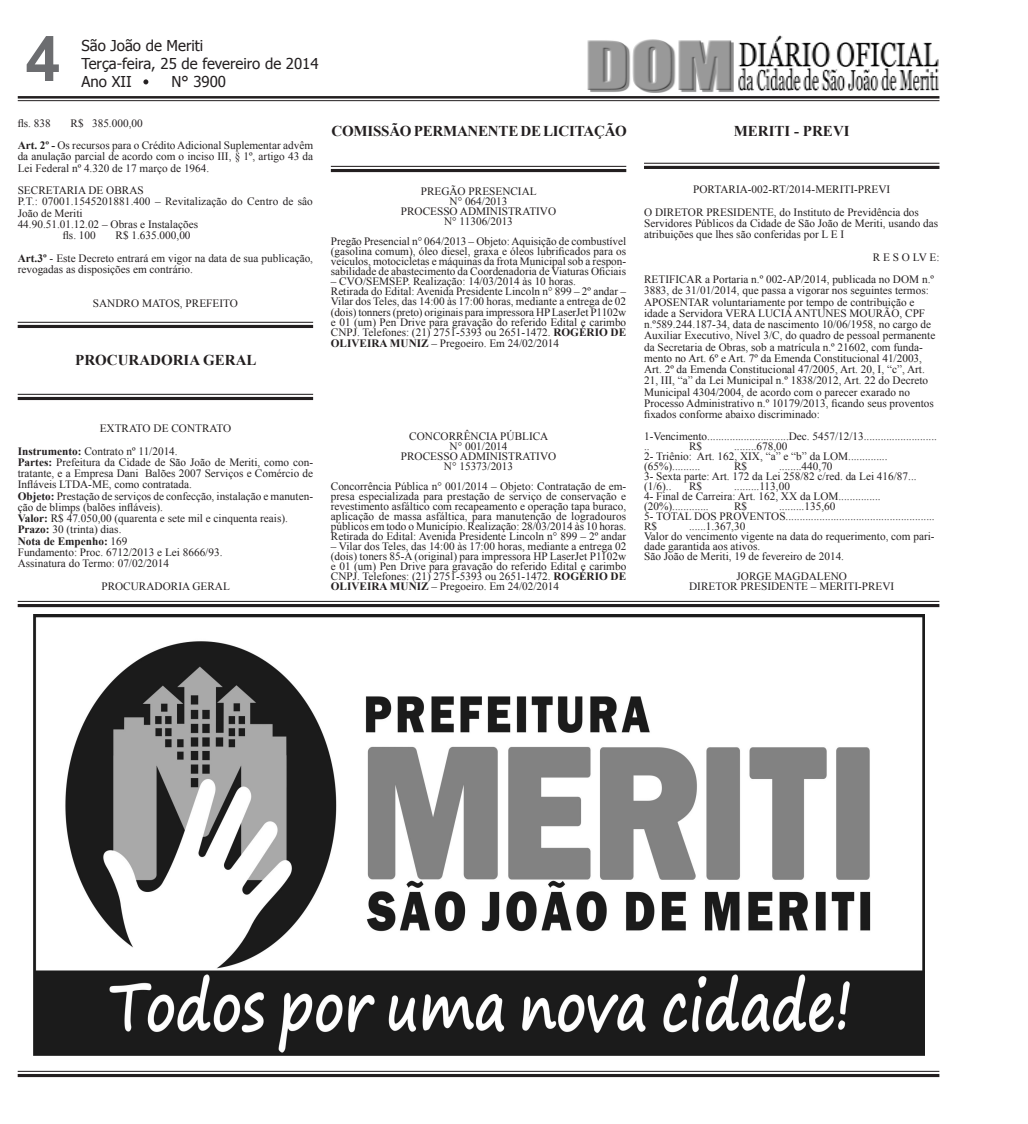
<style>
.page{position:relative;width:1028px;height:1124px;background:#fff}
.page>*{position:absolute;margin:0;border:0;box-sizing:border-box;transform-origin:0 0}
.t1{font:700 62.5px "Arial";color:#6c6d70}
.t2{font:15px/18px "Tahoma";color:#231f20}
.MiniPortaria{font:700 15px "Times New Roman";letter-spacing:-.015em;color:#231f20}
.MiniPortaria-2{font:11.25px/11.2px "Times New Roman";color:#231f20}
.MiniPortaria-3{font:700 11.25px "Times New Roman";color:#231f20}
.s1{font-weight:700}
.s2{font-weight:400}
</style>
<div class="page">
<svg style="left:143px;top:79px;width:5px;height:5px"></svg>
<hr style="left:18px;top:1070px;width:921px;height:1px;background:#231f20">
<hr style="left:18px;top:1073px;width:921px;height:3px;background:#231f20">
<img style="left:587px;top:39px;width:146px;height:53px">
<img style="left:738px;top:35px;width:201px;height:56px">
<hr style="left:18px;top:96px;width:921px;height:2px;background:#231f20">
<hr style="left:18px;top:100px;width:921px;height:1px;background:#231f20">
<hr style="left:18px;top:600px;width:921px;height:2px;background:#231f20">
<hr style="left:18px;top:604px;width:921px;height:3px;background:#231f20">
<hr style="left:18px;top:322px;width:295px;height:1px;background:#231f20">
<hr style="left:18px;top:325px;width:295px;height:3px;background:#231f20">
<hr style="left:331px;top:166px;width:295px;height:1px;background:#231f20">
<hr style="left:331px;top:169px;width:295px;height:3px;background:#231f20">
<hr style="left:18px;top:394px;width:295px;height:1px;background:#231f20">
<hr style="left:18px;top:397px;width:295px;height:3px;background:#231f20">
<img style="left:34px;top:614px;width:890px;height:441px">
<hr style="left:644px;top:163px;width:295px;height:1px;background:#231f20">
<hr style="left:644px;top:166px;width:295px;height:3px;background:#231f20">
<p class="t1" style="left:25px;top:17px;width:36px">4</p>
<h2 class="t2" style="left:81px;top:35px;width:239px">São João de Meriti<br>Terça-feira, 25 de fevereiro de 2014</h2>
<h2 class="t2" style="left:81px;top:71px;width:52px">Ano XII</h2>
<h2 class="t2" style="left:171px;top:71px;width:56px">N° 3900</h2>
<p class="MiniPortaria-2" style="left:18px;top:117px;width:35px">fls. 838</p>
<p class="MiniPortaria-2" style="left:71px;top:117px;width:74px">R$ 385.000,00</p>
<p class="MiniPortaria-2" style="left:18px;top:139px;width:297px;text-align:justify"><span class="s1">Art. 2º -</span> Os recursos para o Crédito Adicional Suplementar advêm da anulação parcial de acordo com o inciso III, § 1º, artigo 43 da Lei Federal nº 4.320 de 17 março de 1964.</p>
<p class="MiniPortaria-2" style="left:18px;top:184px;width:127px">SECRETARIA DE OBRAS</p>
<p class="MiniPortaria-2" style="left:18px;top:196px;width:297px">P.T.: 07001.1545201881.400 – Revitalização do Centro de sâo<br>João de Meriti</p>
<p class="MiniPortaria-2" style="left:63px;top:218px;width:137px;text-indent:-45px">44.90.51.01.12.02 – Obras e Instalações fls. 100</p>
<p class="MiniPortaria-2" style="left:116px;top:229px;width:77px">R$ 1.635.000,00</p>
<p class="MiniPortaria-2" style="left:18px;top:252px;width:297px"><span class="s1">Art.3º</span> - Este Decreto entrará em vigor na data de sua publicação, revogadas as disposições em contrário.</p>
<p class="MiniPortaria-2" style="left:93px;top:297px;width:146px">SANDRO MATOS, PREFEITO</p>
<p class="MiniPortaria" style="left:75px;top:349px;width:183px">PROCURADORIA GERAL</p>
<p class="MiniPortaria" style="left:331px;top:121px;width:297px">COMISSÃO PERMANENTE DE LICITAÇÃO</p>
<p class="MiniPortaria-2" style="left:421px;top:186px;width:117px">PREGÃO PRESENCIAL</p>
<p class="MiniPortaria-2" style="left:449px;top:196px;width:59px">N° 064/2013</p>
<p class="MiniPortaria-2" style="left:401px;top:206px;width:157px">PROCESSO ADMINISTRATIVO</p>
<p class="MiniPortaria-2" style="left:444px;top:216px;width:70px">N° 11306/2013</p>
<p class="MiniPortaria-2" style="left:331px;top:236px;width:297px;line-height:10px;text-align:justify">Pregão Presencial n° 064/2013 – Objeto: Aquisição de combustível (gasolina comum), óleo diesel, graxa e óleos lubrificados para os veículos, motocicletas e máquinas da frota Municipal sob a respon&shy;sabilidade de abastecimento da Coordenadoria de Viaturas Oficiais</p>
<p class="MiniPortaria-2" style="left:331px;top:276px;width:247px">– CVO/SEMSEP. Realização: 14/03/2014 às 10 horas.</p>
<p class="MiniPortaria-2" style="left:331px;top:286px;width:297px;line-height:10px;text-align:justify">Retirada do Edital: Avenida Presidente Lincoln n° 899 – 2º andar – Vilar dos Teles, das 14:00 às 17:00 horas, mediante a entrega de 02 (dois) tonners (preto) originais para impressora HP LaserJet P1102w e 01 (um) Pen Drive para gravação do referido Edital e carimbo CNPJ. Telefones: (21) 2751-5393 ou 2651-1472. <span class="s1">ROGÉRIO DE</span></p>
<p class="MiniPortaria-2" style="left:331px;top:337px;width:230px"><span class="s1">OLIVEIRA MUNIZ</span> – Pregoeiro. Em 24/02/2014</p>
<p class="MiniPortaria-2" style="left:100px;top:422px;width:133px">EXTRATO DE CONTRATO</p>
<p class="MiniPortaria-2" style="left:18px;top:445px;width:161px"><span class="s1">Instrumento:</span> Contrato nº 11/2014.</p>
<p class="MiniPortaria-2" style="left:18px;top:456px;width:297px;text-align:justify"><span class="s1">Partes:</span> Prefeitura da Cidade de São João de Meriti, como con&shy;tratante, e a Empresa Dani Balões 2007 Serviços e Comércio de Infláveis LTDA-ME, como contratada.</p>
<p class="MiniPortaria-2" style="left:18px;top:490px;width:297px"><span class="s1">Objeto:</span> Prestação de serviços de confecção, instalação e manuten&shy;ção de blimps (balões infláveis).</p>
<p class="MiniPortaria-2" style="left:18px;top:512px;width:272px"><span class="s1">Valor:</span> R$ 47.050,00 (quarenta e sete mil e cinquenta reais).</p>
<p class="MiniPortaria-2" style="left:18px;top:523px;width:105px"><span class="s1">Prazo:</span> 30 (trinta) dias.</p>
<p class="MiniPortaria-3" style="left:18px;top:533px;width:111px">Nota de Empenho: <span class="s2">169</span></p>
<p class="MiniPortaria-2" style="left:18px;top:546px;width:206px">Fundamento: Proc. 6712/2013 e Lei 8666/93.</p>
<p class="MiniPortaria-2" style="left:18px;top:557px;width:153px">Assinatura do Termo: 07/02/2014</p>
<p class="MiniPortaria-2" style="left:101px;top:580px;width:130px">PROCURADORIA GERAL</p>
<p class="MiniPortaria-2" style="left:409px;top:430px;width:141px">CONCORRÊNCIA PÚBLICA</p>
<p class="MiniPortaria-2" style="left:449px;top:440px;width:59px">N° 001/2014</p>
<p class="MiniPortaria-2" style="left:401px;top:450px;width:157px">PROCESSO ADMINISTRATIVO</p>
<p class="MiniPortaria-2" style="left:444px;top:460px;width:71px">N° 15373/2013</p>
<p class="MiniPortaria-2" style="left:331px;top:480px;width:297px;line-height:10px;text-align:justify">Concorrência Pública n° 001/2014 – Objeto: Contratação de em&shy;presa especializada para prestação de serviço de conservação e revestimento asfáltico com recapeamento e operação tapa buraco, aplicação de massa asfáltica, para manutenção de logradouros públicos em todo o Município. Realização: 28/03/2014 às 10 horas.</p>
<p class="MiniPortaria-2" style="left:331px;top:530px;width:297px">Retirada do Edital: Avenida Presidente Lincoln n° 899 – 2º andar</p>
<p class="MiniPortaria-2" style="left:331px;top:540px;width:297px;line-height:10px;text-align:justify">– Vilar dos Teles, das 14:00 às 17:00 horas, mediante a entrega 02 (dois) toners 85-A (original) para impressora HP LaserJet P1102w e 01 (um) Pen Drive para gravação do referido Edital e carimbo CNPJ. Telefones: (21) 2751-5393 ou 2651-1472. <span class="s1">ROGÉRIO DE OLIVEIRA MUNIZ</span> – Pregoeiro. Em 24/02/2014</p>
<p class="MiniPortaria" style="left:733px;top:121px;width:117px">MERITI - PREVI</p>
<p class="MiniPortaria-2" style="left:693px;top:183px;width:199px">PORTARIA-002-RT/2014-MERITI-PREVI</p>
<p class="MiniPortaria-2" style="left:644px;top:206px;width:296px">O DIRETOR PRESIDENTE, do Instituto de Previdência dos<br>Servidores Públicos da Cidade de São João de Meriti, usando das atribuições que lhes são conferidas por L E I</p>
<p class="MiniPortaria-2" style="left:872px;top:251px;width:68px">R E S O LV E:</p>
<p class="MiniPortaria-2" style="left:644px;top:273px;width:291px">RETIFICAR a Portaria n.º 002-AP/2014, publicada no DOM n.º<br>3883, de 31/01/2014, que passa a vigorar nos seguintes termos:</p>
<p class="MiniPortaria-2" style="left:644px;top:296px;width:293px">APOSENTAR voluntariamente por tempo de contribuição e idade a Servidora VERA LUCIA ANTUNES MOURÃO, CPF n.º589.244.187-34, data de nascimento 10/06/1958, no cargo de Auxiliar Executivo, Nível 3/C, do quadro de pessoal permanente da Secretaria de Obras, sob a matrícula n.º 21602, com funda&shy;mento no Art. 6º e Art. 7º da Emenda Constitucional 41/2003, Art. 2º da Emenda Constitucional 47/2005, Art. 20, I, “c”, Art.<br>21, III, “a” da Lei Municipal n.º 1838/2012, Art. 22 do Decreto Municipal 4304/2004, de acordo com o parecer exarado no Processo Administrativo n.º 10179/2013, ficando seus proventos fixados conforme abaixo discriminado:</p>
<p class="MiniPortaria-2" style="left:644px;top:430px;width:294px;line-height:10px">1-Vencimento.............................Dec. 5457/12/13.......................... ..</p>
<p class="MiniPortaria-2" style="left:689px;top:440px;width:15px">R$</p>
<p class="MiniPortaria-2" style="left:734px;top:440px;width:55px">........678,00</p>
<p class="MiniPortaria-2" style="left:644px;top:450px;width:245px;line-height:10px">2- Triênio: Art. 162, XIX, “a” e “b” da LOM.............. (65%)..........</p>
<p class="MiniPortaria-2" style="left:734px;top:460px;width:15px">R$</p>
<p class="MiniPortaria-2" style="left:779px;top:460px;width:55px">........440,70</p>
<p class="MiniPortaria-2" style="left:644px;top:470px;width:274px;line-height:10px">3- Sexta parte: Art. 172 da Lei 258/82 c/red. da Lei 416/87... (1/6)..</p>
<p class="MiniPortaria-2" style="left:689px;top:480px;width:15px">R$</p>
<p class="MiniPortaria-2" style="left:734px;top:480px;width:57px">.........113,00</p>
<p class="MiniPortaria-2" style="left:644px;top:490px;width:238px;line-height:10px">4- Final de Carreira: Art. 162, XX da LOM............... (20%).............</p>
<p class="MiniPortaria-2" style="left:734px;top:500px;width:15px">R$</p>
<p class="MiniPortaria-2" style="left:779px;top:500px;width:58px">.........135,60</p>
<p class="MiniPortaria-2" style="left:644px;top:510px;width:292px;line-height:10px">5- TOTAL DOS PROVENTOS.....................................................<br>R$</p>
<p class="MiniPortaria-2" style="left:689px;top:520px;width:58px">......1.367,30</p>
<p class="MiniPortaria-2" style="left:644px;top:530px;width:292px;line-height:10px">Valor do vencimento vigente na data do requerimento, com pari&shy;dade garantida aos ativos.</p>
<p class="MiniPortaria-2" style="left:644px;top:550px;width:201px">São João de Meriti, 19 de fevereiro de 2014.</p>
<p class="MiniPortaria-2" style="left:736px;top:570px;width:112px">JORGE MAGDALENO</p>
<p class="MiniPortaria-2" style="left:689px;top:580px;width:207px">DIRETOR PRESIDENTE – MERITI-PREVI</p>
</div>
